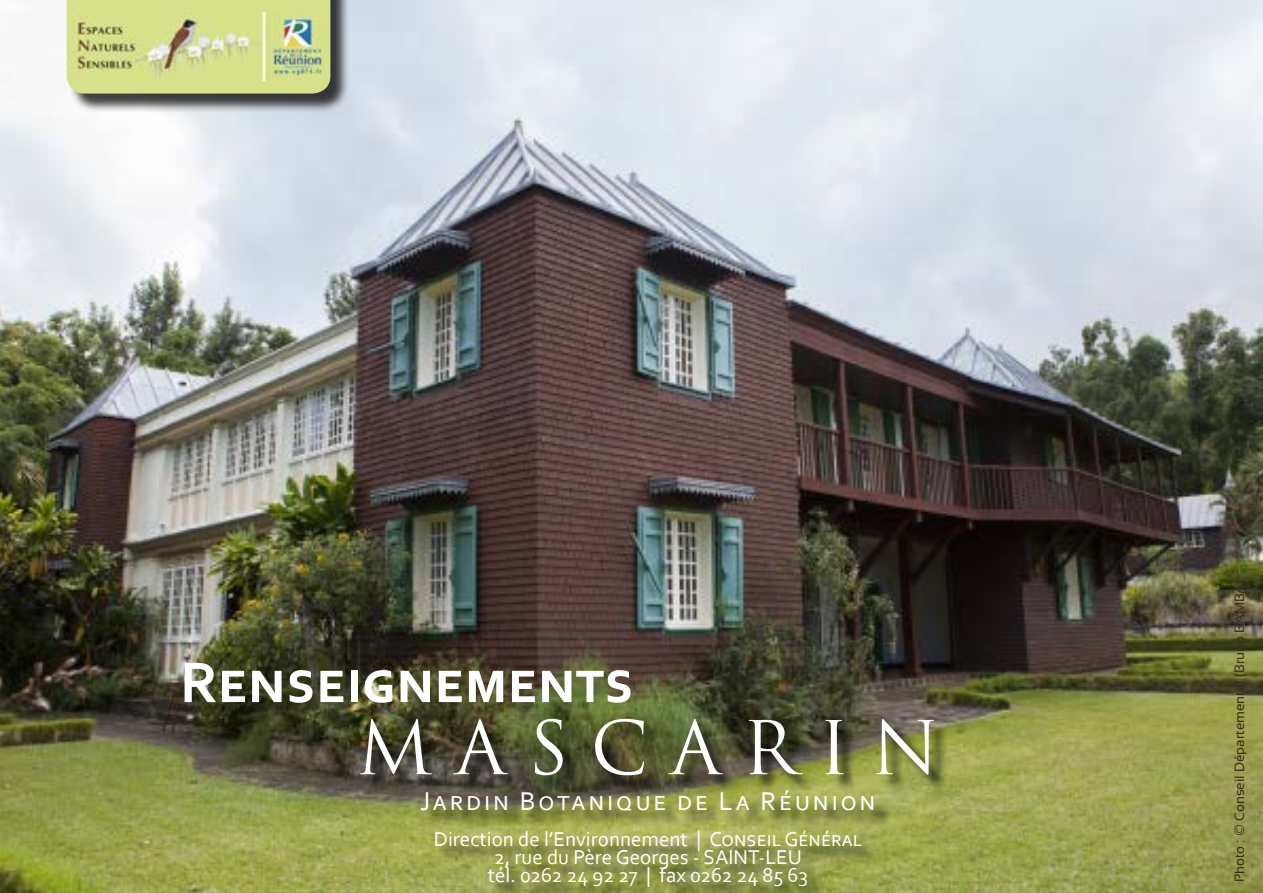
<style>
.page{position:relative;width:1263px;height:893px;background:#fff}
.page>*{position:absolute;margin:0;border:0;box-sizing:border-box;transform-origin:0 0}
.t1{font:72px "Trajan Pro";letter-spacing:.3em;color:#fff}
.t2{font:700 60px "Corbel";color:#fff}
.t3{font:27px "Corbel";letter-spacing:.1em;color:#fff}
.t4{font:21px/18px "Corbel";color:#fff;text-align:center}
.t5{font:13.5px "Sansation";color:#382b1a}
.s1{font-family:"Minion Pro"}
</style>
<div class="page">
<img style="left:0;top:0;width:1263px;height:893px">
<div style="left:362px;top:721px;width:591px;height:172px;background:#000;opacity:.75"></div>
<div style="left:69px;top:0;width:281px;height:113px;background:#000;opacity:.75"></div>
<div style="left:67px;top:0;width:263px;height:94px;background:#d7e18b"></div>
<img style="left:69px;top:12px;width:260px;height:69px">
<h2 class="t2" style="left:180px;top:645px;width:456px">Renseignements</h2>
<h1 class="t1" style="left:356px;top:702px;width:584px">MASCARIN</h1>
<p class="t3" style="left:420px;top:784px;width:457px">Jardin Botanique de La Réunion</p>
<p class="t4" style="left:434px;top:830px;width:430px">Direction de l’Environnement <span class="s1">|</span> Conseil Général<br>2, rue du Père Georges - SAINT-LEU<br>tél. 0262 24 92 27 | fax 0262 24 85 63</p>
<p class="t5" style="left:1232px;top:882px;width:304px;rotate:-90deg">Photo : © Conseil Départemental (Bruno BAMBA)</p>
</div>
